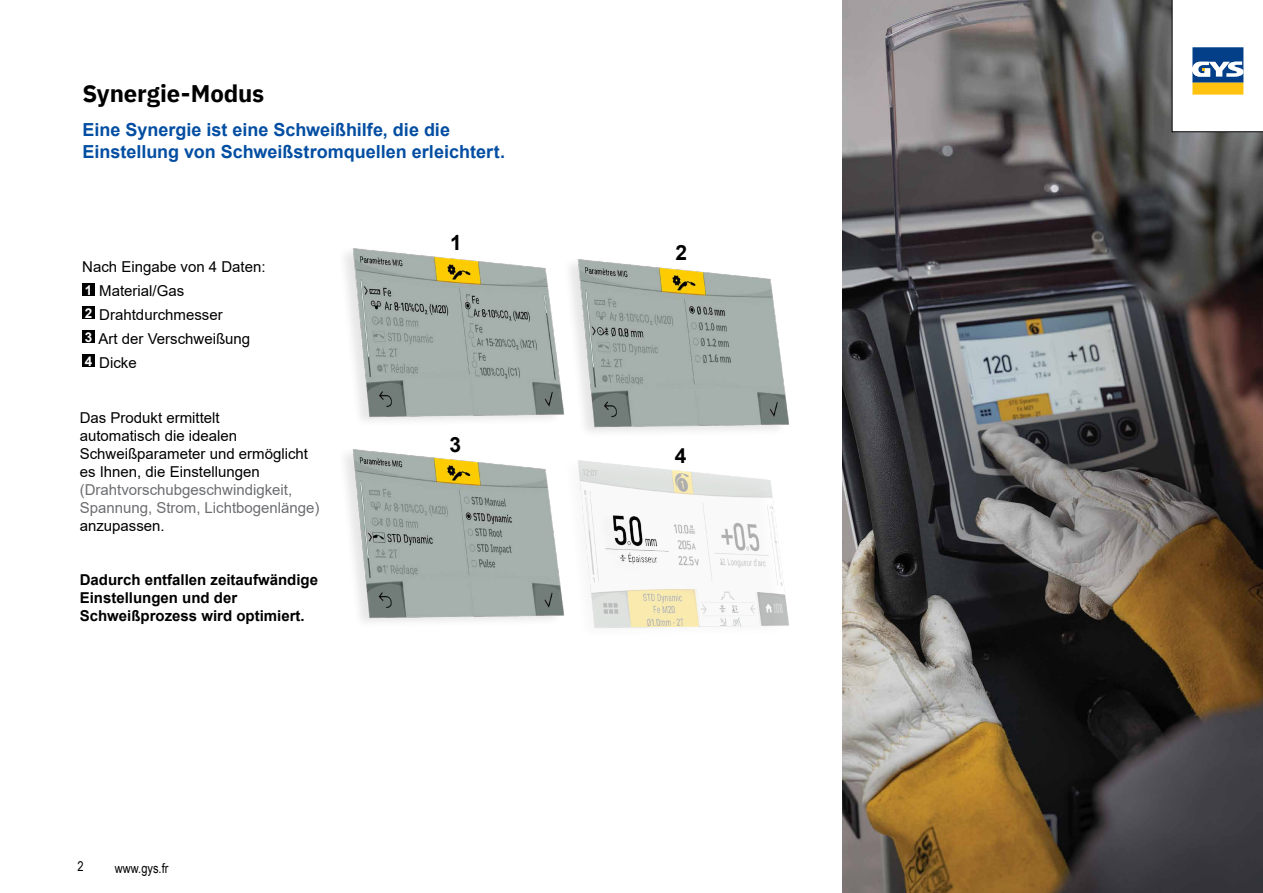
<style>
.page{position:relative;width:1263px;height:893px;background:#fff}
.page>*{position:absolute;margin:0;border:0;box-sizing:border-box;transform-origin:0 0}
.t1{font:700 24px "IBM Plex Sans";letter-spacing:-.005em;color:#000}
.t2{font:700 21px "Arial";color:#000}
.chapo_labeur{font:700 18px/21.6px "Arial";color:#034ea2}
.t3{font:15px/18px "Arial";color:#000}
.t4{font:700 15px/18px "Arial";color:#000}
.t5{font:13.5px "Arial Narrow";color:#000}
.t6{font:700 13.5px "Arial";color:#fff}
.s1{color:#6d6e71}
</style>
<div class="page">
<img style="left:843px;top:0;width:420px;height:893px">
<svg style="left:1172px;top:0;width:91px;height:132px"></svg>
<img style="left:345px;top:248px;width:217px;height:173px">
<img style="left:345px;top:449px;width:217px;height:173px">
<img style="left:562px;top:259px;width:228px;height:173px">
<img style="left:562px;top:460px;width:227px;height:169px">
<div style="left:82px;top:283px;width:13px;height:13px;background:#000"></div>
<div style="left:82px;top:306px;width:13px;height:13px;background:#000"></div>
<div style="left:82px;top:330px;width:13px;height:13px;background:#000"></div>
<div style="left:82px;top:354px;width:13px;height:13px;background:#000"></div>
<p class="t1" style="left:83px;top:74px;width:183px">Synergie-Modus</p>
<p class="chapo_labeur" style="left:83px;top:119px;width:424px">Eine Synergie ist eine Schweißhilfe, die die<br>Einstellung von Schweißstromquellen erleichtert.</p>
<p class="t3" style="left:82px;top:257px;width:185px">Nach Eingabe von 4 Daten:</p>
<p class="t6" style="left:85px;top:280px;width:9px">1</p>
<p class="t3" style="left:99px;top:281px;width:87px">Material/Gas</p>
<p class="t6" style="left:85px;top:303px;width:9px">2</p>
<p class="t3" style="left:99px;top:305px;width:125px">Drahtdurchmesser</p>
<p class="t6" style="left:85px;top:327px;width:9px">3</p>
<p class="t3" style="left:98px;top:329px;width:153px">Art der Verschweißung</p>
<p class="t6" style="left:85px;top:351px;width:9px">4</p>
<p class="t3" style="left:99px;top:353px;width:39px">Dicke</p>
<p class="t3" style="left:80px;top:409px;width:241px">Das Produkt ermittelt<br>automatisch die idealen<br>Schweißparameter und ermöglicht es Ihnen, die Einstellungen <span class="s1">(Drahtvorschubgeschwindigkeit,<br>Spannung, Strom, Lichtbogenlänge) </span>anzupassen.</p>
<p class="t4" style="left:80px;top:571px;width:240px">Dadurch entfallen zeitaufwändige<br>Einstellungen und der<br>Schweißprozess wird optimiert.</p>
<p class="t5" style="left:78px;top:857px;width:8px">2</p>
<p class="t5" style="left:115px;top:858px;width:55px">www.gys.fr</p>
<p class="t2" style="left:450px;top:227px;width:13px">1</p>
<p class="t2" style="left:450px;top:430px;width:13px">3</p>
<p class="t2" style="left:675px;top:238px;width:13px">2</p>
<p class="t2" style="left:675px;top:440px;width:13px">4</p>
</div>
